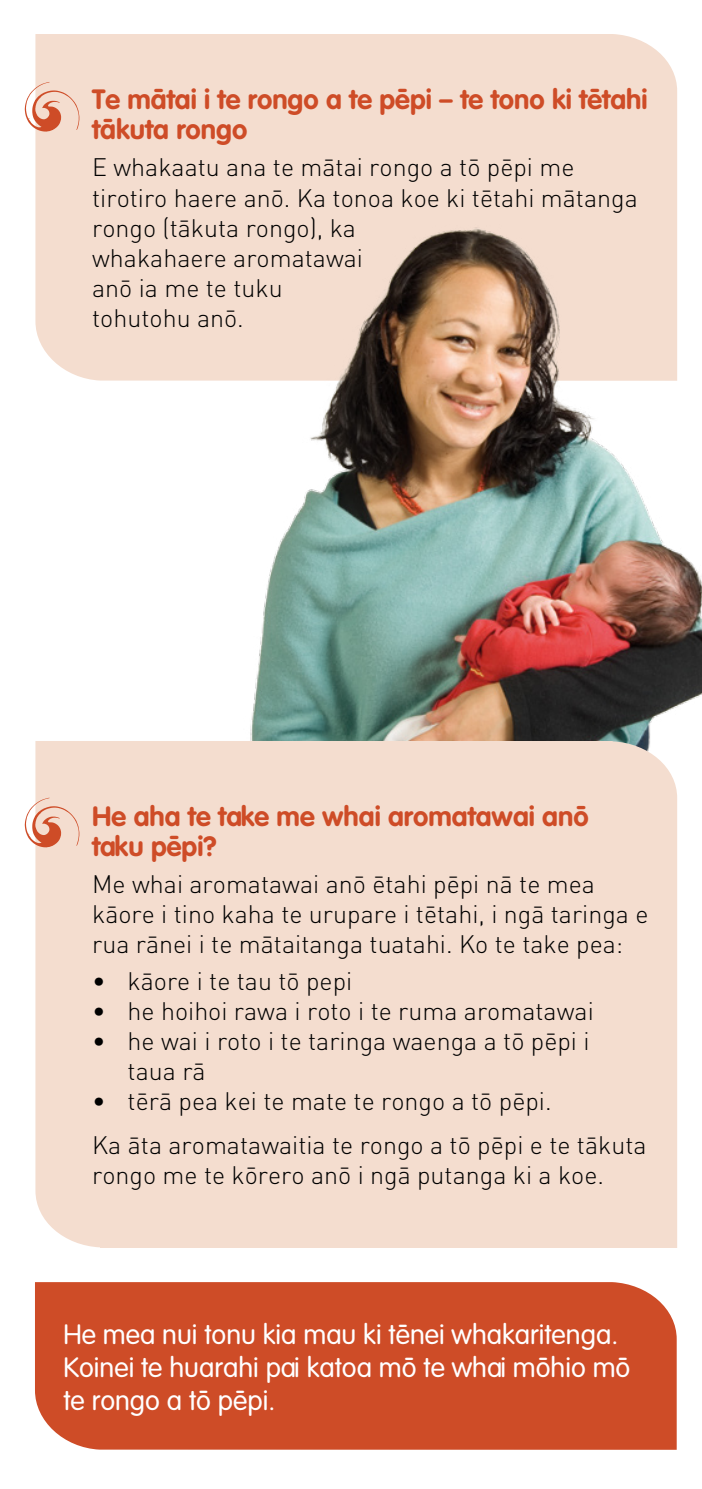
<style>
.page{position:relative;width:702px;height:1489px;background:#fff}
.page>*{position:absolute;margin:0;border:0;box-sizing:border-box;transform-origin:0 0}
.t1{font:300 27.5px/33px "VAG Rounded Std Macron";color:#fff}
.t2{font:700 27.5px/30px "VAG Rounded Std Macron";color:#ce4c27}
.t3{font:300 25px/30px "DIN Pro";color:#000}
</style>
<div class="page">
<div style="left:35px;top:34px;width:642px;height:347px;background:#f4ddcf"></div>
<svg style="left:25px;top:82px;width:54px;height:50px;background:#ecbfae"></svg>
<img style="left:233px;top:204px;width:469px;height:537px">
<div style="left:35px;top:741px;width:642px;height:506px;background:#f4ddcf"></div>
<svg style="left:25px;top:797px;width:54px;height:50px;background:#ecbfae"></svg>
<div style="left:35px;top:1282px;width:641px;height:167px;background:#ce4c27"></div>
<p class="t2" style="left:92px;top:86px;width:557px">Te mātai i te rongo a te pēpi – te tono ki tētahi tākuta rongo</p>
<p class="t3" style="left:92px;top:151px;width:547px">E whakaatu ana te mātai rongo a tō pēpi me tirotiro haere anō. Ka tonoa koe ki tētahi mātanga rongo (tākuta rongo), ka<br>whakahaere aromatawai<br>anō ia me te tuku<br>tohutohu anō.</p>
<p class="t2" style="left:92px;top:802px;width:498px">He aha te take me whai aromatawai anō taku pēpi?</p>
<p class="t3" style="left:92px;top:867px;width:558px">Me whai aromatawai anō ētahi pēpi nā te mea kāore i tino kaha te urupare i tētahi, i ngā taringa e rua rānei i te mātaitanga tuatahi. Ko te take pea:</p>
<p class="t3" style="left:92px;top:964px;width:262px">• kāore i te tau tō pepi</p>
<p class="t3" style="left:92px;top:994px;width:503px">• he hoihoi rawa i roto i te ruma aromatawai</p>
<p class="t3" style="left:128px;top:1024px;width:463px;text-indent:-35px">• he wai i roto i te taringa waenga a tō pēpi i taua rā</p>
<p class="t3" style="left:92px;top:1077px;width:556px;line-height:44.2px">• tērā pea kei te mate te rongo a tō pēpi.<br>Ka āta aromatawaitia te rongo a tō pēpi e te tākuta</p>
<p class="t3" style="left:92px;top:1159px;width:513px">rongo me te kōrero anō i ngā putanga ki a koe.</p>
<p class="t1" style="left:63px;top:1318px;width:568px">He mea nui tonu kia mau ki tēnei whakaritenga.<br>Koinei te huarahi pai katoa mō te whai mōhio mō te rongo a tō pēpi.</p>
</div>
